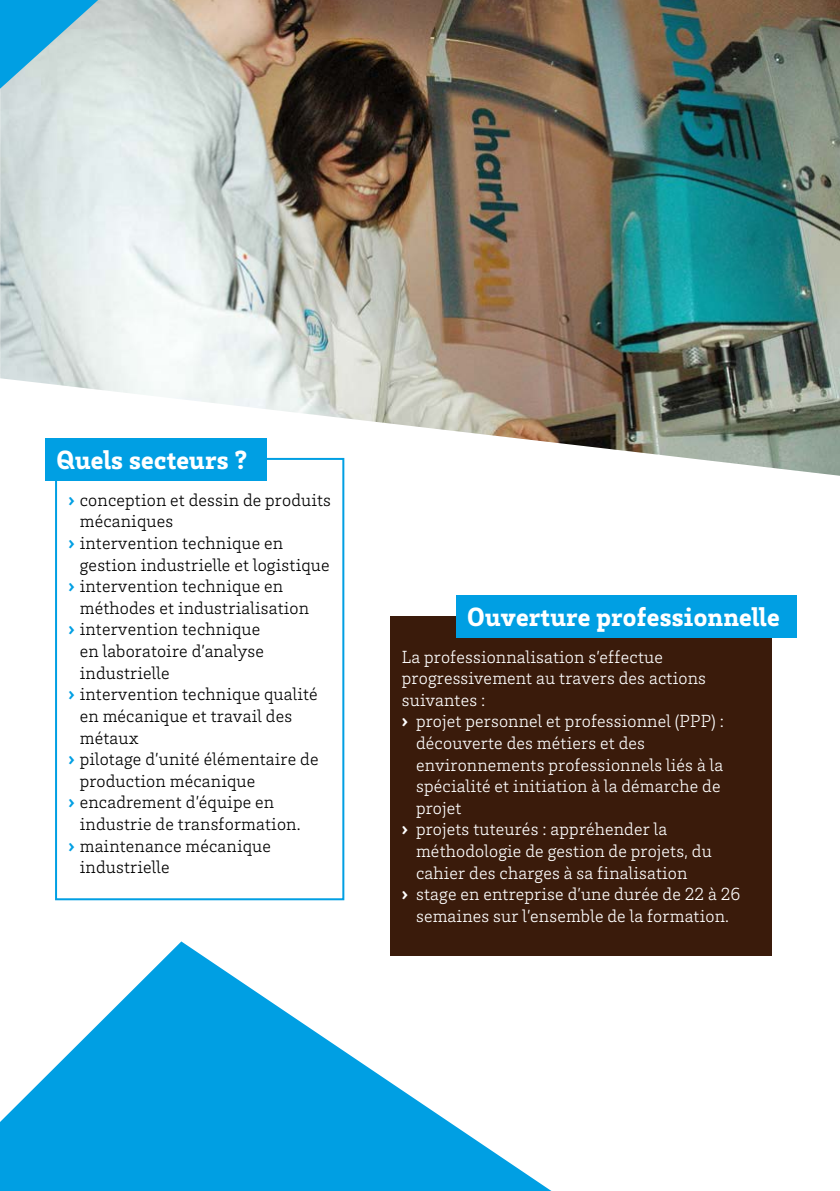
<style>
.page{position:relative;width:840px;height:1191px;background:#fff}
.page>*{position:absolute;margin:0;border:0;box-sizing:border-box;transform-origin:0 0}
.t1{font:900 27px "Brix Slab";letter-spacing:.01em;color:#fff}
.t2{font:300 18px "Brix Slab";letter-spacing:.01em;color:#000}
.t3{font:300 18px "Brix Slab";letter-spacing:.01em;color:#fff}
.s1{font-weight:900;color:#009fe3}
.s2{font-weight:900}
</style>
<div class="page">
<svg style="left:0;top:941px;width:593px;height:250px;fill:#009fe3"></svg>
<img style="left:0;top:0;width:839px;height:476px">
<div style="left:390px;top:616px;width:381px;height:339px;background:#3a1b0b"></div>
<div style="left:455px;top:595px;width:341px;height:42px;background:#009fe3"></div>
<div style="left:56px;top:459px;width:287px;height:440px;background:#fff"></div>
<div style="left:55px;top:458px;width:289px;height:442px;border:2px solid #009fe3"></div>
<div style="left:45px;top:438px;width:221px;height:43px;background:#009fe3"></div>
<svg style="left:0;top:0;width:98px;height:89px;background:#67bcdd"></svg>
<h1 class="t1" style="left:56px;top:442px;width:192px">Quels secteurs ?</h1>
<p class="t2" style="left:68px;top:488px;width:264px"><span class="s1">›</span> conception et dessin de produits</p>
<p class="t2" style="left:80px;top:510px;width:95px">mécaniques</p>
<p class="t2" style="left:68px;top:531px;width:216px"><span class="s1">›</span> intervention technique en</p>
<p class="t2" style="left:80px;top:553px;width:251px">gestion industrielle et logistique</p>
<p class="t2" style="left:68px;top:575px;width:216px"><span class="s1">›</span> intervention technique en</p>
<p class="t2" style="left:80px;top:596px;width:231px">méthodes et industrialisation</p>
<p class="t2" style="left:68px;top:618px;width:193px"><span class="s1">›</span> intervention technique</p>
<p class="t2" style="left:80px;top:639px;width:186px">en laboratoire d’analyse</p>
<p class="t2" style="left:80px;top:661px;width:91px">industrielle</p>
<p class="t2" style="left:68px;top:683px;width:251px"><span class="s1">›</span> intervention technique qualité</p>
<p class="t2" style="left:80px;top:704px;width:214px">en mécanique et travail des</p>
<p class="t2" style="left:80px;top:726px;width:60px">métaux</p>
<p class="t2" style="left:68px;top:747px;width:251px"><span class="s1">›</span> pilotage d’unité élémentaire de</p>
<p class="t2" style="left:80px;top:769px;width:177px">production mécanique</p>
<p class="t2" style="left:68px;top:791px;width:207px"><span class="s1">›</span> encadrement d’équipe en</p>
<p class="t2" style="left:80px;top:812px;width:222px">industrie de transformation.</p>
<p class="t2" style="left:68px;top:834px;width:204px"><span class="s1">›</span> maintenance mécanique</p>
<p class="t2" style="left:80px;top:855px;width:91px">industrielle</p>
<h1 class="t1" style="left:467px;top:599px;width:314px">Ouverture professionnelle</h1>
<p class="t3" style="left:401px;top:645px;width:262px">La professionnalisation s’effectue</p>
<p class="t3" style="left:401px;top:666px;width:305px">progressivement au travers des actions</p>
<p class="t3" style="left:401px;top:688px;width:85px">suivantes :</p>
<p class="t3" style="left:401px;top:710px;width:323px"><span class="s2">›</span> projet personnel et professionnel (PPP) :</p>
<p class="t3" style="left:416px;top:731px;width:230px">découverte des métiers et des</p>
<p class="t3" style="left:416px;top:753px;width:308px">environnements professionnels liés à la</p>
<p class="t3" style="left:416px;top:774px;width:306px">spécialité et initiation à la démarche de</p>
<p class="t3" style="left:416px;top:796px;width:47px">projet</p>
<p class="t3" style="left:401px;top:818px;width:266px"><span class="s2">›</span> projets tuteurés : appréhender la</p>
<p class="t3" style="left:416px;top:839px;width:297px">méthodologie de gestion de projets, du</p>
<p class="t3" style="left:416px;top:861px;width:273px">cahier des charges à sa finalisation</p>
<p class="t3" style="left:401px;top:882px;width:340px"><span class="s2">›</span> stage en entreprise d’une durée de 22 à 26</p>
<p class="t3" style="left:416px;top:904px;width:314px">semaines sur l’ensemble de la formation.</p>
</div>
